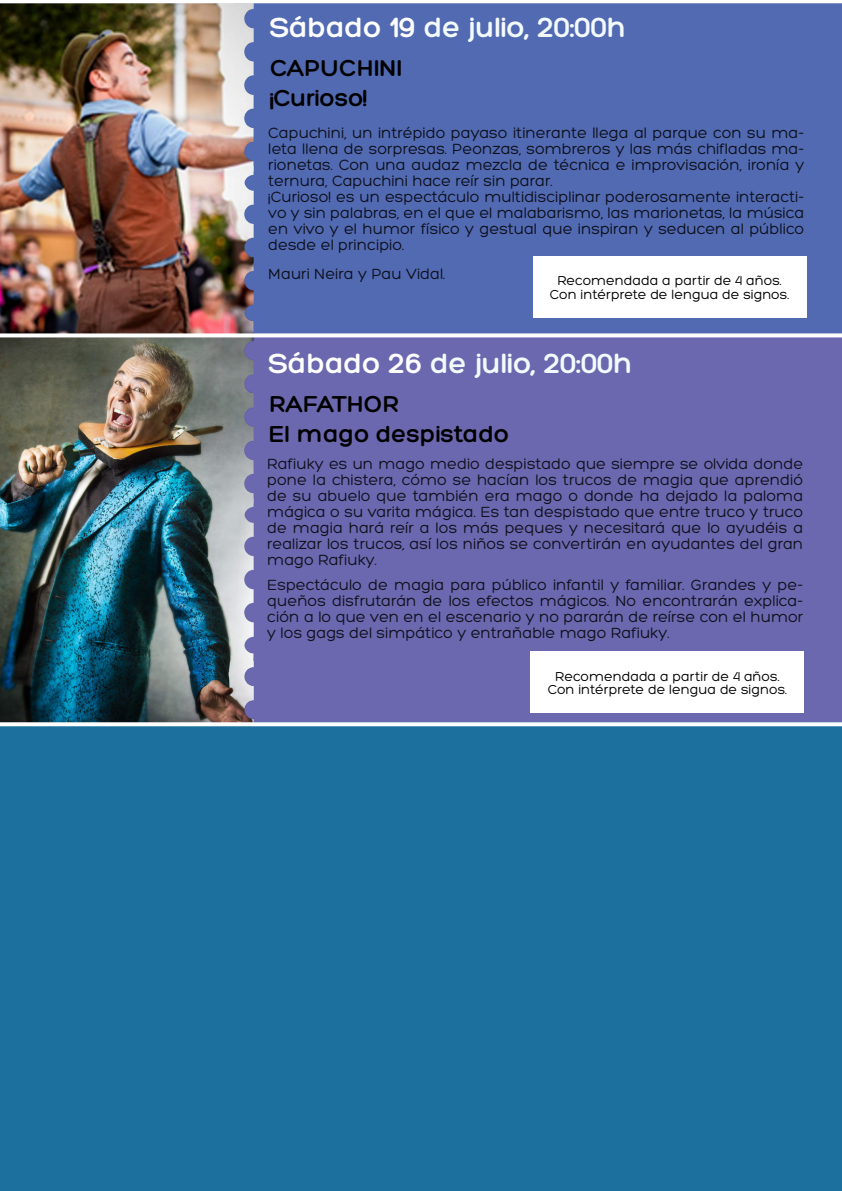
<style>
.page{position:relative;width:842px;height:1191px;background:#fff}
.page>*{position:absolute;margin:0;border:0;box-sizing:border-box;transform-origin:0 0}
.t1{font:700 30px "Hero";color:#f3fafb}
.t2{font:700 25px "Hero";color:#000}
.t3{font:16px/16px "Hero";color:#000001;text-align:justify}
.t4{font:14px "Hero";color:#000001}
.s1{color:#fff}
</style>
<div class="page">
<div style="left:0;top:177px;width:842px;height:1014px;background:#1c709e"></div>
<div style="left:0;top:2px;width:842px;height:333px;background:#526ab2"></div>
<div style="left:0;top:337px;width:842px;height:385px;background:#6b68af"></div>
<img style="left:0;top:3px;width:267px;height:719px">
<hr style="left:0;top:0;width:842px;height:3px;background:#fff">
<svg style="left:0;top:333px;width:842px;height:4px;background:#ececf2"></svg>
<div style="left:533px;top:256px;width:273px;height:61px;background:#fff"></div>
<svg style="left:0;top:722px;width:842px;height:4px;background:#eff3f6"></svg>
<div style="left:530px;top:651px;width:274px;height:62px;background:#fff"></div>
<p class="t1" style="left:270px;top:11px;width:358px"><span class="s1">Sábado 19</span> de julio, 20:00h</p>
<p class="t2" style="left:271px;top:55px;width:133px">CAPUCHINI</p>
<p class="t2" style="left:270px;top:84px;width:99px">¡Curioso!</p>
<p class="t3" style="left:268px;top:125px;width:537px;text-align:left">Capuchini, un intrépido payaso itinerante llega al parque con su ma&shy;leta llena de sorpresas. Peonzas, sombreros y las más chifladas ma&shy;rionetas. Con una audaz mezcla de técnica e improvisación, ironía y ternura, Capuchini hace reír sin parar.<br>¡Curioso! es un espectáculo multidisciplinar poderosamente interacti&shy;vo y sin palabras, en el que el malabarismo, las marionetas, la música en vivo y el humor físico y gestual que inspiran y seducen al público desde el principio.</p>
<p class="t3" style="left:268px;top:266px;width:179px">Mauri Neira y Pau Vidal.</p>
<p class="t4" style="left:557px;top:274px;width:226px">Recomendada a partir de 4 años.</p>
<p class="t4" style="left:550px;top:287px;width:241px">Con intérprete de lengua de signos.</p>
<p class="t1" style="left:269px;top:347px;width:365px"><span class="s1">Sábado 26</span> de julio, 20:00h</p>
<p class="t2" style="left:269px;top:390px;width:131px">RAFATHOR</p>
<p class="t2" style="left:269px;top:420px;width:241px">El mago despistado</p>
<p class="t3" style="left:267px;top:456px;width:537px">Rafiuky es un mago medio despistado que siempre se olvida donde pone la chistera, cómo se hacían los trucos de magia que aprendió de su abuelo que también era mago o donde ha dejado la paloma mágica o su varita mágica. Es tan despistado que entre truco y truco de magia hará reír a los más peques y necesitará que lo ayudéis a realizar los trucos, así los niños se convertirán en ayudantes del gran mago Rafiuky.</p>
<p class="t3" style="left:267px;top:577px;width:537px">Espectáculo de magia para público infantil y familiar. Grandes y pe&shy;queños disfrutarán de los efectos mágicos. No encontrarán explica&shy;ción a lo que ven en el escenario y no pararán de reírse con el humor y los gags del simpático y entrañable mago Rafiuky.</p>
<p class="t4" style="left:555px;top:669px;width:226px">Recomendada a partir de 4 años.</p>
<p class="t4" style="left:548px;top:682px;width:241px">Con intérprete de lengua de signos.</p>
</div>
